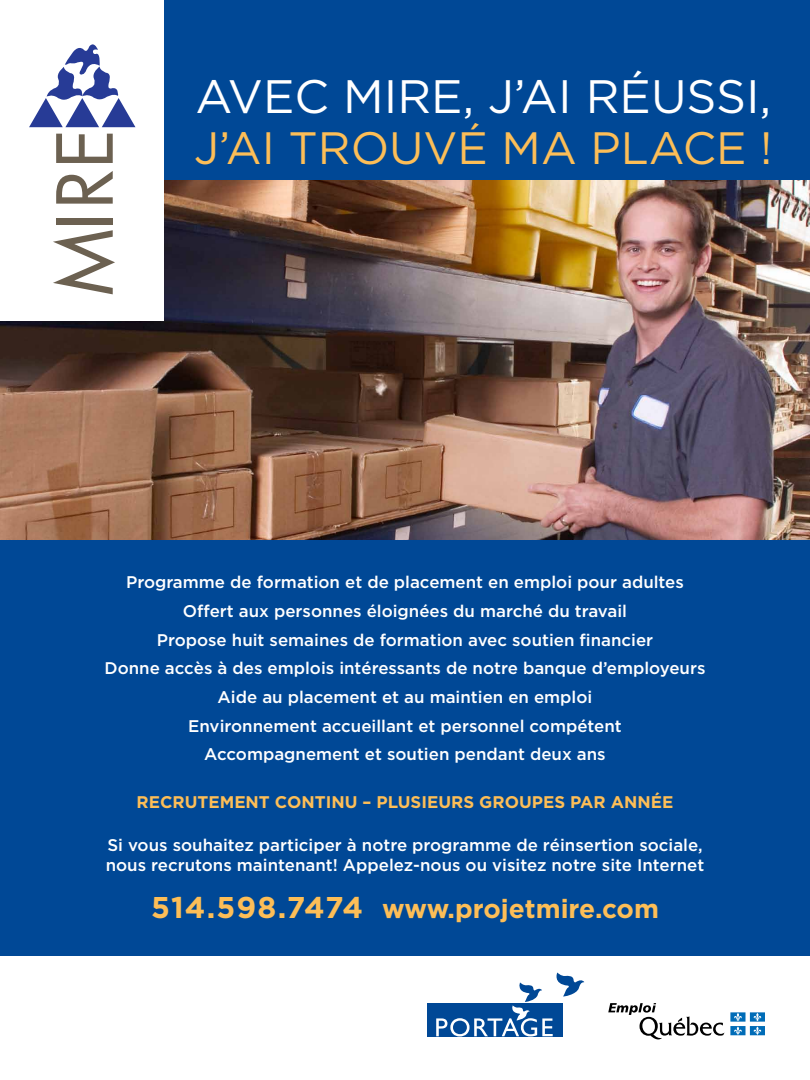
<style>
.page{position:relative;width:810px;height:1080px;background:#fff}
.page>*{position:absolute;margin:0;border:0;box-sizing:border-box;transform-origin:0 0}
.t1{font:46.88px "Gotham HTF";color:#fff}
.t2{font:45.38px "Gotham HTF";color:#fdbe57}
.t3{font:700 26.25px "Gotham HTF";color:#fdbe57}
.t4{font:500 16.88px/28.7px "Gotham HTF";color:#fff;text-align:center}
.t5{font:700 16.88px "Gotham HTF";color:#fdbe57}
.s1{font-size:30px}
</style>
<div class="page">
<div style="left:0;top:540px;width:810px;height:415px;background:#004896"></div>
<img style="left:0;top:180px;width:810px;height:360px">
<svg style="left:608px;top:1003px;width:157px;height:37px"></svg>
<div style="left:428px;top:1003px;width:135px;height:33px;background:#004896"></div>
<svg style="left:436px;top:972px;width:148px;height:65px"></svg>
<div style="left:163px;top:0;width:647px;height:180px;background:#004896"></div>
<div style="left:0;top:0;width:163px;height:321px;background:#fff"></div>
<svg style="left:53px;top:230px;width:62px;height:64px"></svg>
<div style="left:56px;top:218px;width:57px;height:6px;background:#6c6151"></div>
<svg style="left:56px;top:171px;width:57px;height:33px"></svg>
<svg style="left:56px;top:134px;width:57px;height:29px"></svg>
<svg style="left:29px;top:44px;width:106px;height:83px"></svg>
<h1 class="t1" style="left:196px;top:70px;width:577px">AVEC MIRE, J’AI RÉUSSI,</h1>
<h2 class="t2" style="left:194px;top:123px;width:580px">J’AI TROUVÉ MA PLACE !</h2>
<p class="t4" style="left:105px;top:568px;width:602px">Programme de formation et de placement en emploi pour adultes Offert aux personnes éloignées du marché du travail<br>Propose huit semaines de formation avec soutien financier<br>Donne accès à des emplois intéressants de notre banque d’employeurs Aide au placement et au maintien en emploi<br>Environnement accueillant et personnel compétent<br>Accompagnement et soutien pendant deux ans</p>
<p class="t5" style="left:137px;top:792px;width:538px">RECRUTEMENT CONTINU – PLUSIEURS GROUPES PAR ANNÉE</p>
<p class="t4" style="left:106px;top:834px;width:600px;line-height:20.2px;text-align:left">Si vous souhaitez participer à notre programme de réinsertion sociale, nous recrutons maintenant! Appelez-nous ou visitez notre site Internet</p>
<h3 class="t3" style="left:151px;top:894px;width:509px"><span class="s1">514.598.7474</span> WWW.PROJETMIRE.COM</h3>
</div>
